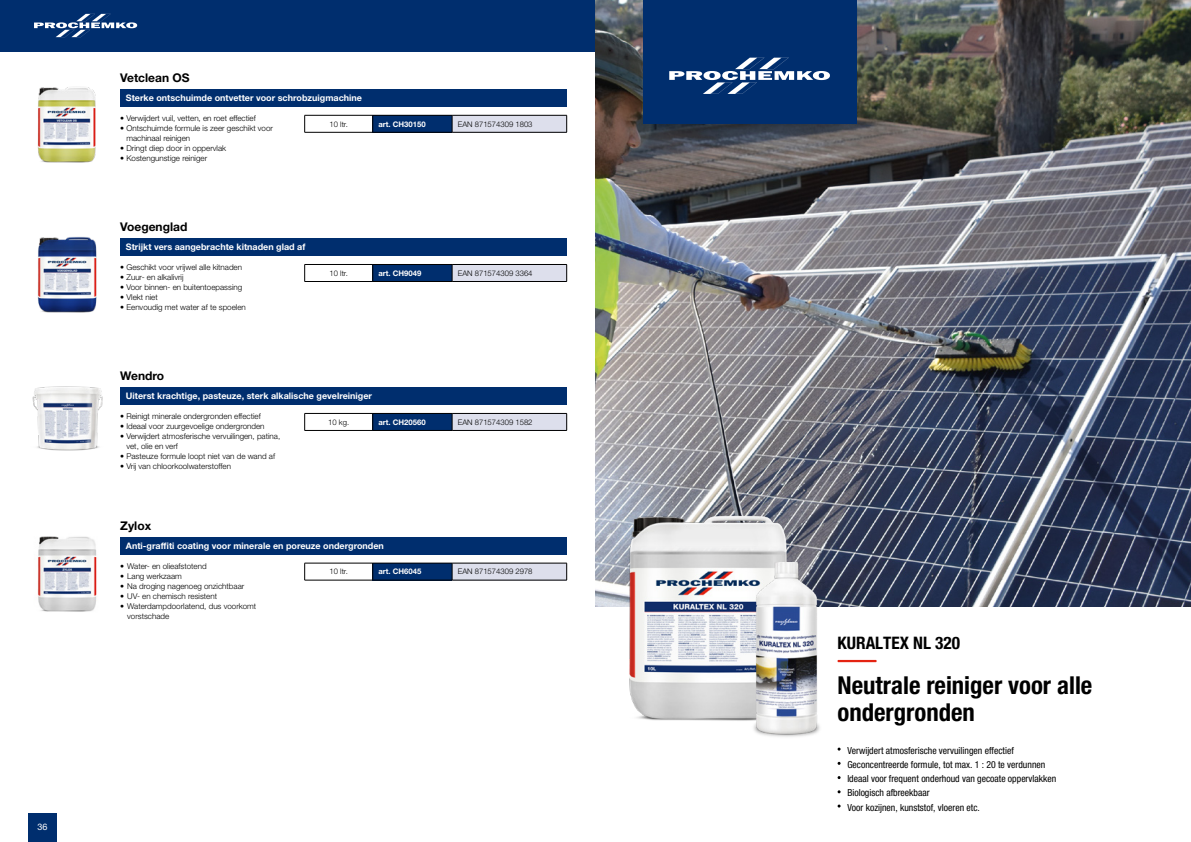
<style>
.page{position:relative;width:1191px;height:842px;background:#fff}
.page>*{position:absolute;margin:0;border:0;box-sizing:border-box;transform-origin:0 0}
.t1{font:700 condensed 24.7px/27px "Helvetica Neue LT Pro";color:#000}
.t2{font:700 condensed 17.2px "Helvetica Neue LT Pro";color:#000}
.t3{font:700 12px "Helvetica Neue LT Std";color:#000}
.t4{font:condensed 9.7px/14.2px "Helvetica Neue LT Pro";color:#000}
.t5{font:700 9px "Helvetica Neue LT Std";color:#fff}
.t6{font:9px "Helvetica Neue LT Std";color:#fff}
.Productbeschrijvinge{font:300 8px/10px "Helvetica Neue LT Std";color:#000}
.t7{font:300 7.7px "Helvetica Neue LT Std";color:#000}
.t8{font:700 7.7px "Helvetica Neue LT Std";color:#fff}
</style>
<div class="page">
<div style="left:0;top:0;width:1191px;height:51px;background:#002e6e"></div>
<svg style="left:34px;top:14px;width:103px;height:23px"></svg>
<div style="left:28px;top:814px;width:29px;height:28px;background:#002e6e"></div>
<img style="left:37px;top:87px;width:59px;height:76px">
<img style="left:37px;top:237px;width:60px;height:76px">
<img style="left:32px;top:386px;width:71px;height:65px">
<img style="left:595px;top:0;width:596px;height:607px">
<div style="left:643px;top:0;width:213px;height:124px;background:#002e6e"></div>
<svg style="left:669px;top:58px;width:161px;height:36px"></svg>
<img style="left:603px;top:489px;width:212px;height:232px">
<img style="left:712px;top:562px;width:148px;height:175px">
<img style="left:37px;top:536px;width:60px;height:76px">
<div style="left:120px;top:89px;width:447px;height:17px;background:#002e6e"></div>
<div style="left:373px;top:115px;width:79px;height:17px;background:#002e6e"></div>
<div style="left:452px;top:115px;width:114px;height:17px;background:#dddfec"></div>
<svg style="left:372px;top:116px;width:1px;height:16px"></svg>
<hr style="left:304px;top:115px;width:69px;height:1px;background:#000">
<svg style="left:304px;top:115px;width:1px;height:17px"></svg>
<hr style="left:373px;top:115px;width:79px;height:1px;background:#000">
<hr style="left:304px;top:132px;width:69px;height:1px;background:#000">
<hr style="left:373px;top:132px;width:79px;height:1px;background:#000">
<hr style="left:452px;top:115px;width:115px;height:1px;background:#000">
<svg style="left:452px;top:115px;width:1px;height:17px"></svg>
<svg style="left:566px;top:115px;width:1px;height:17px"></svg>
<hr style="left:452px;top:132px;width:115px;height:1px;background:#000">
<div style="left:120px;top:238px;width:447px;height:17px;background:#002e6e"></div>
<div style="left:373px;top:264px;width:79px;height:17px;background:#002e6e"></div>
<div style="left:452px;top:264px;width:114px;height:17px;background:#dddfec"></div>
<svg style="left:372px;top:265px;width:1px;height:16px"></svg>
<hr style="left:304px;top:264px;width:69px;height:1px;background:#000">
<svg style="left:304px;top:265px;width:1px;height:16px"></svg>
<hr style="left:373px;top:264px;width:79px;height:1px;background:#000">
<hr style="left:304px;top:281px;width:69px;height:1px;background:#000">
<hr style="left:373px;top:281px;width:79px;height:1px;background:#000">
<hr style="left:452px;top:264px;width:115px;height:1px;background:#000">
<svg style="left:452px;top:265px;width:1px;height:16px"></svg>
<svg style="left:566px;top:265px;width:1px;height:16px"></svg>
<hr style="left:452px;top:281px;width:115px;height:1px;background:#000">
<div style="left:120px;top:387px;width:447px;height:17px;background:#002e6e"></div>
<div style="left:373px;top:413px;width:79px;height:17px;background:#002e6e"></div>
<div style="left:452px;top:413px;width:114px;height:17px;background:#dddfec"></div>
<svg style="left:372px;top:414px;width:1px;height:16px"></svg>
<hr style="left:304px;top:413px;width:69px;height:1px;background:#000">
<svg style="left:304px;top:414px;width:1px;height:16px"></svg>
<hr style="left:373px;top:413px;width:79px;height:1px;background:#000">
<hr style="left:304px;top:430px;width:69px;height:1px;background:#000">
<hr style="left:373px;top:430px;width:79px;height:1px;background:#000">
<hr style="left:452px;top:413px;width:115px;height:1px;background:#000">
<svg style="left:452px;top:414px;width:1px;height:16px"></svg>
<svg style="left:566px;top:414px;width:1px;height:16px"></svg>
<hr style="left:452px;top:430px;width:115px;height:1px;background:#000">
<hr style="left:837px;top:660px;width:39px;height:2px;background:#e42312">
<div style="left:120px;top:537px;width:447px;height:17px;background:#002e6e"></div>
<div style="left:373px;top:563px;width:79px;height:17px;background:#002e6e"></div>
<div style="left:452px;top:563px;width:114px;height:17px;background:#dddfec"></div>
<svg style="left:372px;top:564px;width:1px;height:16px"></svg>
<hr style="left:304px;top:563px;width:69px;height:1px;background:#000">
<svg style="left:304px;top:563px;width:1px;height:17px"></svg>
<hr style="left:373px;top:563px;width:79px;height:1px;background:#000">
<hr style="left:304px;top:580px;width:69px;height:1px;background:#000">
<hr style="left:373px;top:580px;width:79px;height:1px;background:#000">
<hr style="left:452px;top:563px;width:115px;height:1px;background:#000">
<svg style="left:452px;top:563px;width:1px;height:17px"></svg>
<svg style="left:566px;top:563px;width:1px;height:17px"></svg>
<hr style="left:452px;top:580px;width:115px;height:1px;background:#000">
<p class="t3" style="left:120px;top:71px;width:71px">Vetclean OS</p>
<p class="t5" style="left:126px;top:92px;width:238px">Sterke ontschuimde ontvetter voor schrobzuigmachine</p>
<p class="Productbeschrijvinge" style="left:120px;top:113px;width:137px">• Verwijdert vuil, vetten, en roet effectief</p>
<p class="Productbeschrijvinge" style="left:126px;top:123px;width:148px;text-indent:-6px">• Ontschuimde formule is zeer geschikt voor machinaal reinigen</p>
<p class="Productbeschrijvinge" style="left:120px;top:143px;width:107px">• Dringt diep door in oppervlak</p>
<p class="Productbeschrijvinge" style="left:120px;top:153px;width:88px">• Kostengunstige reiniger</p>
<p class="t7" style="left:329px;top:119px;width:20px">10 ltr.</p>
<p class="t8" style="left:378px;top:119px;width:49px">art. CH30150</p>
<p class="t7" style="left:458px;top:119px;width:76px">EAN 871574309 1803</p>
<p class="t3" style="left:120px;top:220px;width:69px">Voegenglad</p>
<p class="t5" style="left:126px;top:241px;width:181px">Strijkt vers aangebrachte kitnaden glad af</p>
<p class="Productbeschrijvinge" style="left:120px;top:262px;width:123px">• Geschikt voor vrijwel alle kitnaden</p>
<p class="Productbeschrijvinge" style="left:120px;top:272px;width:65px">• Zuur- en alkalivrij</p>
<p class="Productbeschrijvinge" style="left:120px;top:282px;width:123px">• Voor binnen- en buitentoepassing</p>
<p class="Productbeschrijvinge" style="left:120px;top:292px;width:39px">• Vlekt niet</p>
<p class="Productbeschrijvinge" style="left:120px;top:302px;width:127px">• Eenvoudig met water af te spoelen</p>
<p class="t7" style="left:329px;top:268px;width:20px">10 ltr.</p>
<p class="t8" style="left:378px;top:268px;width:44px">art. CH9049</p>
<p class="t7" style="left:458px;top:268px;width:76px">EAN 871574309 3364</p>
<p class="t3" style="left:120px;top:369px;width:46px">Wendro</p>
<p class="t5" style="left:126px;top:390px;width:248px">Uiterst krachtige, pasteuze, sterk alkalische gevelreiniger</p>
<p class="Productbeschrijvinge" style="left:120px;top:411px;width:142px">• Reinigt minerale ondergronden effectief</p>
<p class="Productbeschrijvinge" style="left:120px;top:421px;width:146px">• Ideaal voor zuurgevoelige ondergronden</p>
<p class="Productbeschrijvinge" style="left:126px;top:431px;width:155px;text-indent:-6px">• Verwijdert atmosferische vervuilingen, patina, vet, olie en verf</p>
<p class="Productbeschrijvinge" style="left:120px;top:451px;width:156px">• Pasteuze formule loopt niet van de wand af</p>
<p class="Productbeschrijvinge" style="left:120px;top:461px;width:112px">• Vrij van chloorkoolwaterstoffen</p>
<p class="t7" style="left:328px;top:417px;width:22px">10 kg.</p>
<p class="t8" style="left:378px;top:417px;width:49px">art. CH20560</p>
<p class="t7" style="left:458px;top:417px;width:76px">EAN 871574309 1582</p>
<p class="t3" style="left:120px;top:518px;width:32px">Zylox</p>
<p class="t5" style="left:126px;top:540px;width:259px">Anti-graffiti coating voor minerale en poreuze ondergronden</p>
<p class="Productbeschrijvinge" style="left:120px;top:561px;width:88px">• Water- en olieafstotend</p>
<p class="Productbeschrijvinge" style="left:120px;top:571px;width:63px">• Lang werkzaam</p>
<p class="Productbeschrijvinge" style="left:120px;top:581px;width:126px">• Na droging nagenoeg onzichtbaar</p>
<p class="Productbeschrijvinge" style="left:120px;top:591px;width:98px">• UV- en chemisch resistent</p>
<p class="Productbeschrijvinge" style="left:120px;top:601px;width:138px">• Waterdampdoorlatend, dus voorkomt</p>
<p class="Productbeschrijvinge" style="left:127px;top:611px;width:44px">vorstschade</p>
<p class="t7" style="left:329px;top:567px;width:20px">10 ltr.</p>
<p class="t8" style="left:378px;top:567px;width:44px">art. CH6045</p>
<p class="t7" style="left:458px;top:567px;width:76px">EAN 871574309 2978</p>
<p class="t6" style="left:38px;top:821px;width:12px">36</p>
<p class="t2" style="left:837px;top:636px;width:124px">KURALTEX NL 320</p>
<p class="t1" style="left:837px;top:674px;width:256px">Neutrale reiniger voor alle ondergronden</p>
<p class="t4" style="left:847px;top:744px;width:210px">Verwijdert atmosferische vervuilingen effectief Geconcentreerde formule, tot max. 1 : 20 te verdunnen Ideaal voor frequent onderhoud van gecoate oppervlakken Biologisch afbreekbaar<br>Voor kozijnen, kunststof, vloeren etc.</p>
</div>
